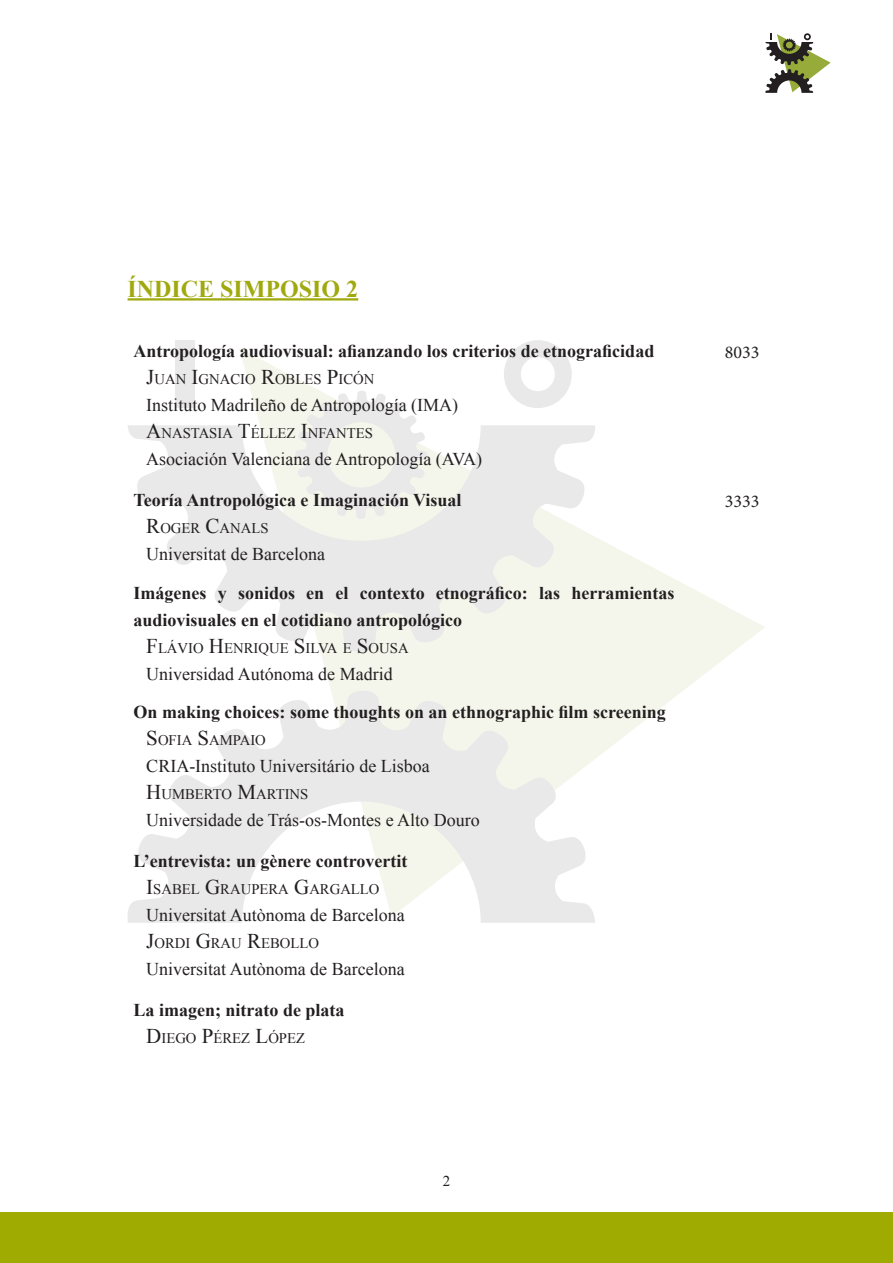
<style>
.page{position:relative;width:893px;height:1263px;background:#fff}
.page>*{position:absolute;margin:0;border:0;box-sizing:border-box;transform-origin:0 0}
.t1{font:700 24px "Times New Roman";color:#a0a90e}
.AVA_cuerpo_texto{font:700 18px/27px "Times New Roman";color:#231f20}
.AVA_cuerpo_texto-2{font:18px "Times New Roman";color:#231f20}
.t2{font:18px "Minion Pro";color:#231f20}
.t3{font:15px "Times New Roman";color:#231f20}
.AVA_cuerpo_texto-3{font:14.7px "Times New Roman";color:#231f20}
.s1{font-size:21px}
</style>
<div class="page">
<div style="left:0;top:1213px;width:893px;height:50px;background:#9fab01"></div>
<svg style="left:765px;top:33px;width:66px;height:60px"></svg>
<svg style="left:239px;top:348px;width:526px;height:411px"></svg>
<svg style="left:504px;top:340px;width:68px;height:68px"></svg>
<div style="left:175px;top:340px;width:19px;height:68px;background:#e9e9e9"></div>
<svg style="left:295px;top:391px;width:133px;height:34px"></svg>
<svg style="left:128px;top:425px;width:467px;height:227px;fill:#e9e9e9"></svg>
<svg style="left:128px;top:691px;width:467px;height:232px"></svg>
<hr style="left:128px;top:298px;width:230px;height:2px;background:#a0a90e">
<p class="t1" style="left:128px;top:272px;width:232px">ÍNDICE SIMPOSIO 2</p>
<p class="AVA_cuerpo_texto" style="left:134px;top:337px;width:522px">Antropología audiovisual: afianzando los criterios de etnograficidad</p>
<p class="AVA_cuerpo_texto-3" style="left:146px;top:369px;width:230px"><span class="s1">J</span>UAN <span class="s1">I</span>GNACIO <span class="s1">R</span>OBLES <span class="s1">P</span>ICÓN</p>
<p class="AVA_cuerpo_texto-2" style="left:146px;top:393px;width:313px">Instituto Madrileño de Antropología (IMA)</p>
<p class="AVA_cuerpo_texto-3" style="left:146px;top:423px;width:228px"><span class="s1">A</span>NASTASIA <span class="s1">T</span>ÉLLEZ <span class="s1">I</span>NFANTES</p>
<p class="AVA_cuerpo_texto-2" style="left:146px;top:447px;width:337px">Asociación Valenciana de Antropología (AVA)</p>
<p class="AVA_cuerpo_texto" style="left:134px;top:486px;width:330px">Teoría Antropológica e Imaginación Visual</p>
<p class="AVA_cuerpo_texto-3" style="left:146px;top:518px;width:124px"><span class="s1">R</span>OGER <span class="s1">C</span>ANALS</p>
<p class="AVA_cuerpo_texto-2" style="left:146px;top:542px;width:180px">Universitat de Barcelona</p>
<p class="AVA_cuerpo_texto" style="left:134px;top:579px;width:542px">Imágenes y sonidos en el contexto etnográfico: las herramientas audiovisuales en el cotidiano antropológico</p>
<p class="AVA_cuerpo_texto-3" style="left:146px;top:638px;width:264px"><span class="s1">F</span>LÁVIO <span class="s1">H</span>ENRIQUE <span class="s1">S</span> ILVA E <span class="s1">S</span> OUSA</p>
<p class="AVA_cuerpo_texto-2" style="left:146px;top:662px;width:248px">Universidad Autónoma de Madrid</p>
<p class="AVA_cuerpo_texto" style="left:134px;top:698px;width:534px">On making choices: some thoughts on an ethnographic film screening</p>
<p class="AVA_cuerpo_texto-3" style="left:146px;top:731px;width:121px"><span class="s1">S</span> OFIA <span class="s1">S</span> AMPAIO</p>
<p class="AVA_cuerpo_texto-2" style="left:146px;top:754px;width:285px">CRIA-Instituto Universitário de Lisboa</p>
<p class="AVA_cuerpo_texto-3" style="left:146px;top:785px;width:164px"><span class="s1">H</span>UMBERTO <span class="s1">M</span>ARTINS</p>
<p class="AVA_cuerpo_texto-2" style="left:146px;top:808px;width:335px">Universidade de Trás-os-Montes e Alto Douro</p>
<p class="AVA_cuerpo_texto" style="left:134px;top:847px;width:275px">L’entrevista: un gènere controvertit</p>
<p class="AVA_cuerpo_texto-3" style="left:146px;top:879px;width:235px"><span class="s1">I</span>SABEL <span class="s1">G</span>RAUPERA <span class="s1">G</span>ARGALLO</p>
<p class="AVA_cuerpo_texto-2" style="left:146px;top:903px;width:260px">Universitat Autònoma de Barcelona</p>
<p class="AVA_cuerpo_texto-3" style="left:146px;top:933px;width:174px"><span class="s1">J</span>ORDI <span class="s1">G</span>RAU <span class="s1">R</span>EBOLLO</p>
<p class="AVA_cuerpo_texto-2" style="left:146px;top:957px;width:260px">Universitat Autònoma de Barcelona</p>
<p class="AVA_cuerpo_texto" style="left:134px;top:996px;width:212px">La imagen; nitrato de plata</p>
<p class="AVA_cuerpo_texto-3" style="left:146px;top:1028px;width:160px"><span class="s1">D</span>IEGO <span class="s1">P</span>ÉREZ <span class="s1">L</span>ÓPEZ</p>
<p class="t2" style="left:725px;top:340px;width:36px">8033</p>
<p class="t2" style="left:725px;top:489px;width:36px">3333</p>
<p class="t3" style="left:443px;top:1171px;width:9px">2</p>
</div>
